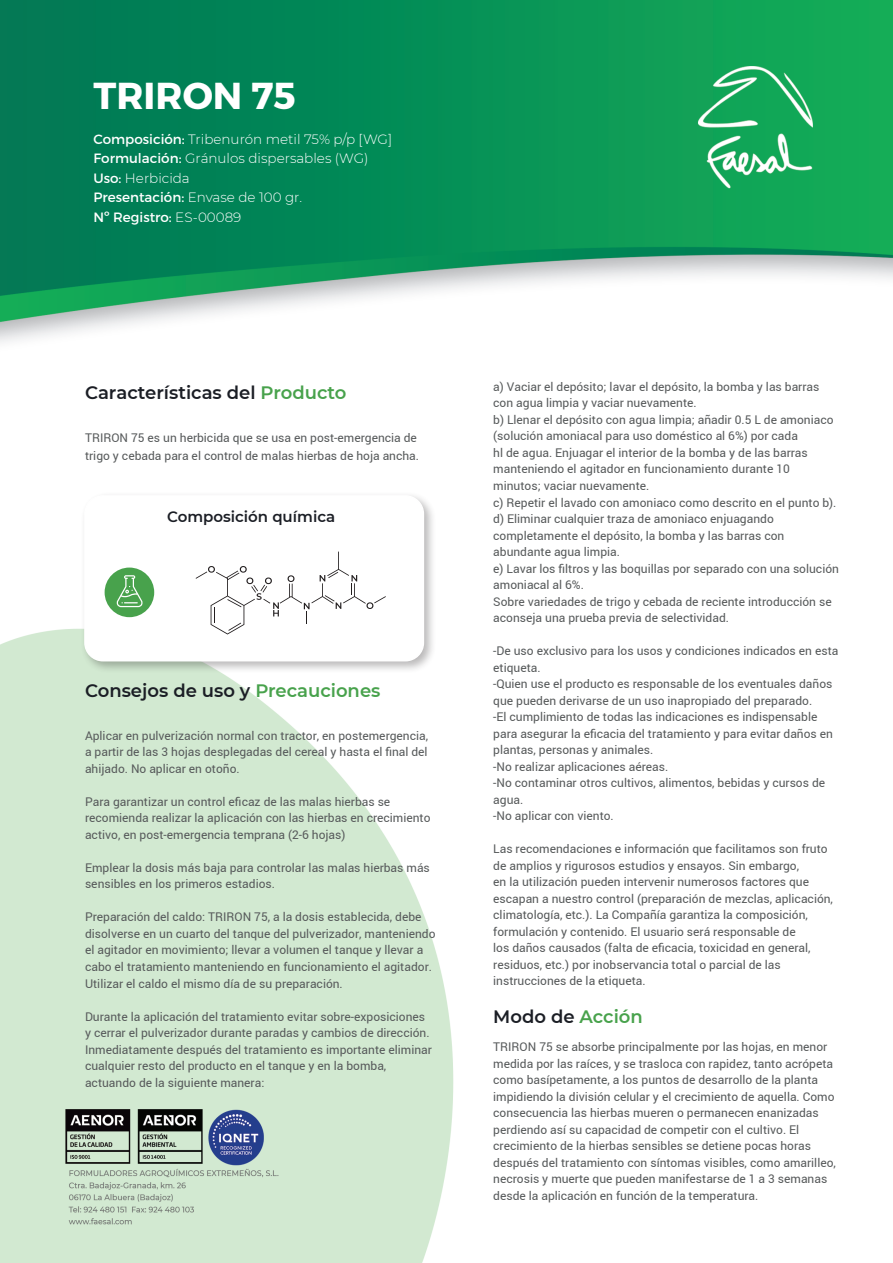
<style>
.page{position:relative;width:893px;height:1263px;background:#fff}
.page>*{position:absolute;margin:0;border:0;box-sizing:border-box;transform-origin:0 0}
.t1{font:700 37.5px "Montserrat";color:#fff}
.t2{font:600 18px "Montserrat";color:#1b1e25}
.t3{font:600 15px "Montserrat";color:#1b1e25}
.t4{font:300 13.5px "Montserrat";color:#fff}
.t5{font:13.5px "Montserrat";color:#fff}
.t6{font:12px/16.5px "Roboto";color:#575a5b}
.s1{font-weight:400}
.s2{font-weight:300}
.s3{color:#48a24c}
</style>
<div class="page">
<img style="left:0;top:0;width:893px;height:1263px">
<div style="left:80px;top:491px;width:357px;height:183px;background:#231f20;opacity:.31"></div>
<div style="left:85px;top:496px;width:338px;height:165px;background:#fff;border-radius:18px"></div>
<div style="left:84px;top:495px;width:340px;height:166px;border:2px solid #fff;border-radius:18px"></div>
<div style="left:105px;top:567px;width:49px;height:50px;background:#48a24c;border-radius:50%"></div>
<svg style="left:116px;top:575px;width:27px;height:32px"></svg>
<svg style="left:196px;top:552px;width:190px;height:82px"></svg>
<p class="t1" style="left:94px;top:73px;width:204px">TRIRON 75</p>
<p class="t4" style="left:94px;top:130px;width:300px"><span class="s1">Composición:</span> Tribenurón metil 75% p/p [WG]</p>
<p class="t4" style="left:94px;top:149px;width:277px"><span class="s1">Formulación:</span> Gránulos dispersables (WG)</p>
<p class="t4" style="left:94px;top:169px;width:98px"><span class="s1">Uso:</span> Herbicida</p>
<p class="t4" style="left:94px;top:188px;width:210px"><span class="s1">Presentación:</span> Envase de 100 gr.</p>
<p class="t5" style="left:94px;top:209px;width:149px">Nº Registro: <span class="s2">ES-00089</span></p>
<p class="t2" style="left:85px;top:380px;width:263px">Características del <span class="s3">Producto</span></p>
<p class="t6" style="left:85px;top:429px;width:336px;line-height:18px">TRIRON 75 es un herbicida que se usa en post-emergencia de trigo y cebada para el control de malas hierbas de hoja ancha.</p>
<p class="t3" style="left:167px;top:506px;width:170px">Composición química</p>
<p class="t2" style="left:85px;top:678px;width:297px">Consejos de uso y <span class="s3">Precauciones</span></p>
<p class="t6" style="left:85px;top:727px;width:345px;text-align:justify">Aplicar en pulverización normal con tractor, en postemergencia, a partir de las 3 hojas desplegadas del cereal y hasta el final del ahijado. No aplicar en otoño.</p>
<p class="t6" style="left:85px;top:793px;width:347px">Para garantizar un control eficaz de las malas hierbas se recomienda realizar la aplicación con las hierbas en crecimiento activo, en post-emergencia temprana (2-6 hojas)</p>
<p class="t6" style="left:85px;top:859px;width:346px">Emplear la dosis más baja para controlar las malas hierbas más sensibles en los primeros estadios.</p>
<p class="t6" style="left:85px;top:909px;width:352px">Preparación del caldo: TRIRON 75, a la dosis establecida, debe disolverse en un cuarto del tanque del pulverizador, manteniendo el agitador en movimiento; llevar a volumen el tanque y llevar a cabo el tratamiento manteniendo en funcionamiento el agitador.<br>Utilizar el caldo el mismo día de su preparación.</p>
<p class="t6" style="left:85px;top:1008px;width:348px">Durante la aplicación del tratamiento evitar sobre-exposiciones y cerrar el pulverizador durante paradas y cambios de dirección.<br>Inmediatamente después del tratamiento es importante eliminar cualquier resto del producto en el tanque y en la bomba, actuando de la siguiente manera:</p>
<p class="t6" style="left:493px;top:378px;width:328px">a) Vaciar el depósito; lavar el depósito, la bomba y las barras con agua limpia y vaciar nuevamente.</p>
<p class="t6" style="left:493px;top:411px;width:342px">b) Llenar el depósito con agua limpia; añadir 0.5 L de amoniaco (solución amoniacal para uso doméstico al 6%) por cada<br>hl de agua. Enjuagar el interior de la bomba y de las barras manteniendo el agitador en funcionamiento durante 10 minutos; vaciar nuevamente.</p>
<p class="t6" style="left:493px;top:494px;width:345px">c) Repetir el lavado con amoniaco como descrito en el punto b).</p>
<p class="t6" style="left:493px;top:510px;width:293px">d) Eliminar cualquier traza de amoniaco enjuagando completamente el depósito, la bomba y las barras con abundante agua limpia.</p>
<p class="t6" style="left:493px;top:560px;width:347px">e) Lavar los filtros y las boquillas por separado con una solución amoniacal al 6%.</p>
<p class="t6" style="left:493px;top:593px;width:340px">Sobre variedades de trigo y cebada de reciente introducción se aconseja una prueba previa de selectividad.</p>
<p class="t6" style="left:493px;top:642px;width:347px">-De uso exclusivo para los usos y condiciones indicados en esta etiqueta.</p>
<p class="t6" style="left:493px;top:675px;width:341px">-Quien use el producto es responsable de los eventuales daños que pueden derivarse de un uso inapropiado del preparado.</p>
<p class="t6" style="left:493px;top:708px;width:341px">-El cumplimiento de todas las indicaciones es indispensable para asegurar la eficacia del tratamiento y para evitar daños en plantas, personas y animales.</p>
<p class="t6" style="left:493px;top:758px;width:177px">-No realizar aplicaciones aéreas.</p>
<p class="t6" style="left:493px;top:774px;width:333px">-No contaminar otros cultivos, alimentos, bebidas y cursos de agua.</p>
<p class="t6" style="left:493px;top:807px;width:122px">-No aplicar con viento.</p>
<p class="t6" style="left:493px;top:840px;width:341px">Las recomendaciones e información que facilitamos son fruto de amplios y rigurosos estudios y ensayos. Sin embargo,<br>en la utilización pueden intervenir numerosos factores que escapan a nuestro control (preparación de mezclas, aplicación, climatología, etc.). La Compañía garantiza la composición, formulación y contenido. El usuario será responsable de<br>los daños causados (falta de eficacia, toxicidad en general, residuos, etc.) por inobservancia total o parcial de las instrucciones de la etiqueta.</p>
<p class="t2" style="left:493px;top:1004px;width:151px">Modo de <span class="s3">Acción</span></p>
<p class="t6" style="left:493px;top:1039px;width:344px">TRIRON 75 se absorbe principalmente por las hojas, en menor medida por las raíces, y se trasloca con rapidez, tanto acrópeta como basípetamente, a los puntos de desarrollo de la planta impidiendo la división celular y el crecimiento de aquella. Como consecuencia las hierbas mueren o permanecen enanizadas perdiendo así su capacidad de competir con el cultivo. El crecimiento de la hierbas sensibles se detiene pocas horas después del tratamiento con síntomas visibles, como amarilleo, necrosis y muerte que pueden manifestarse de 1 a 3 semanas desde la aplicación en función de la temperatura.</p>
</div>
